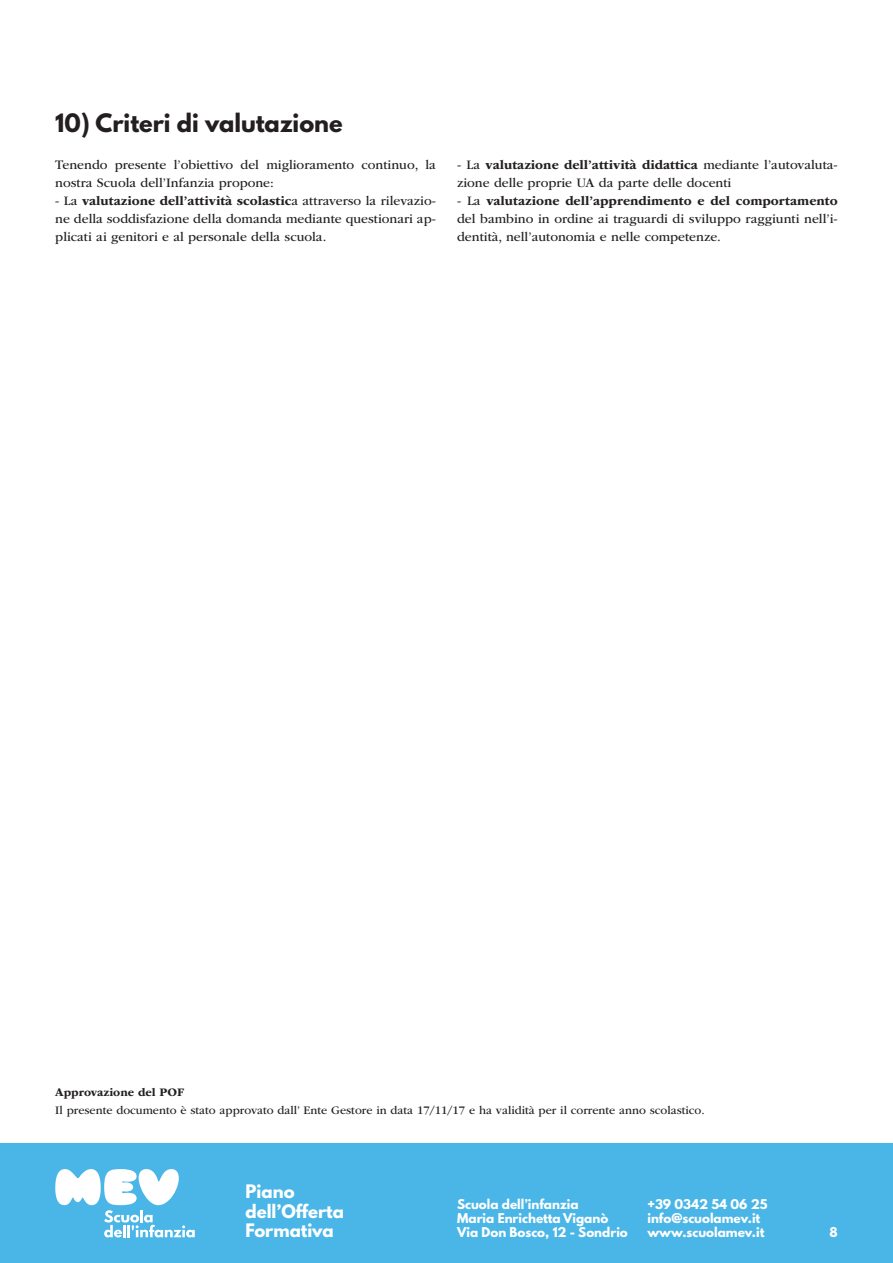
<style>
.page{position:relative;width:893px;height:1263px;background:#fff}
.page>*{position:absolute;margin:0;border:0;box-sizing:border-box;transform-origin:0 0}
.t1{font:700 22.5px "League Spartan";color:#231f20}
.t2{font:700 16.5px/19.8px "League Spartan";color:#fff}
.t3{font:13.5px/18px "ITC Garamond Std";color:#231f20}
.t4{font:700 12px/14.4px "League Spartan";color:#fff}
.t5{font:12px "ITC Garamond Std";color:#231f20}
.t6{font:700 12px "ITC Garamond Std";color:#231f20}
.s1{font-weight:700}
</style>
<div class="page">
<div style="left:0;top:1143px;width:893px;height:120px;background:#4ab6e7"></div>
<svg style="left:55px;top:1169px;width:140px;height:68px"></svg>
<h1 class="t1" style="left:55px;top:105px;width:289px">10) Criteri di valutazione</h1>
<p class="t3" style="left:55px;top:156px;width:382px">Tenendo presente l’obiettivo del miglioramento continuo, la nostra Scuola dell’Infanzia propone:</p>
<p class="t3" style="left:55px;top:192px;width:382px;text-align:justify">- La <span class="s1">valutazione dell’attività scolastic</span>a attraverso la rilevazio&shy;ne della soddisfazione della domanda mediante questionari ap&shy;plicati ai genitori e al personale della scuola.</p>
<p class="t3" style="left:457px;top:156px;width:382px">- La <span class="s1">valutazione dell’attività didattica</span> mediante l’autovaluta&shy;zione delle proprie UA da parte delle docenti</p>
<p class="t3" style="left:457px;top:192px;width:382px;text-align:justify">- La <span class="s1">valutazione dell’apprendimento e del comportamento </span>del bambino in ordine ai traguardi di sviluppo raggiunti nell’i&shy;dentità, nell’autonomia e nelle competenze.</p>
<p class="t6" style="left:55px;top:1085px;width:130px">Approvazione del POF</p>
<p class="t5" style="left:55px;top:1103px;width:651px">Il presente documento è stato approvato dall’ Ente Gestore in data 17/11/17 e ha validità per il corrente anno scolastico.</p>
<p class="t2" style="left:246px;top:1181px;width:100px">Piano dell’Offerta<br>Formativa</p>
<p class="t4" style="left:457px;top:1196px;width:172px">Scuola dell’infanzia<br>Maria Enrichetta Viganò<br>Via Don Bosco, 12 - Sondrio</p>
<p class="t4" style="left:647px;top:1196px;width:122px">+39 0342 54 06 25 info@scuolamev.it www.scuolamev.it</p>
<p class="t4" style="left:829px;top:1225px;width:10px">8</p>
</div>
